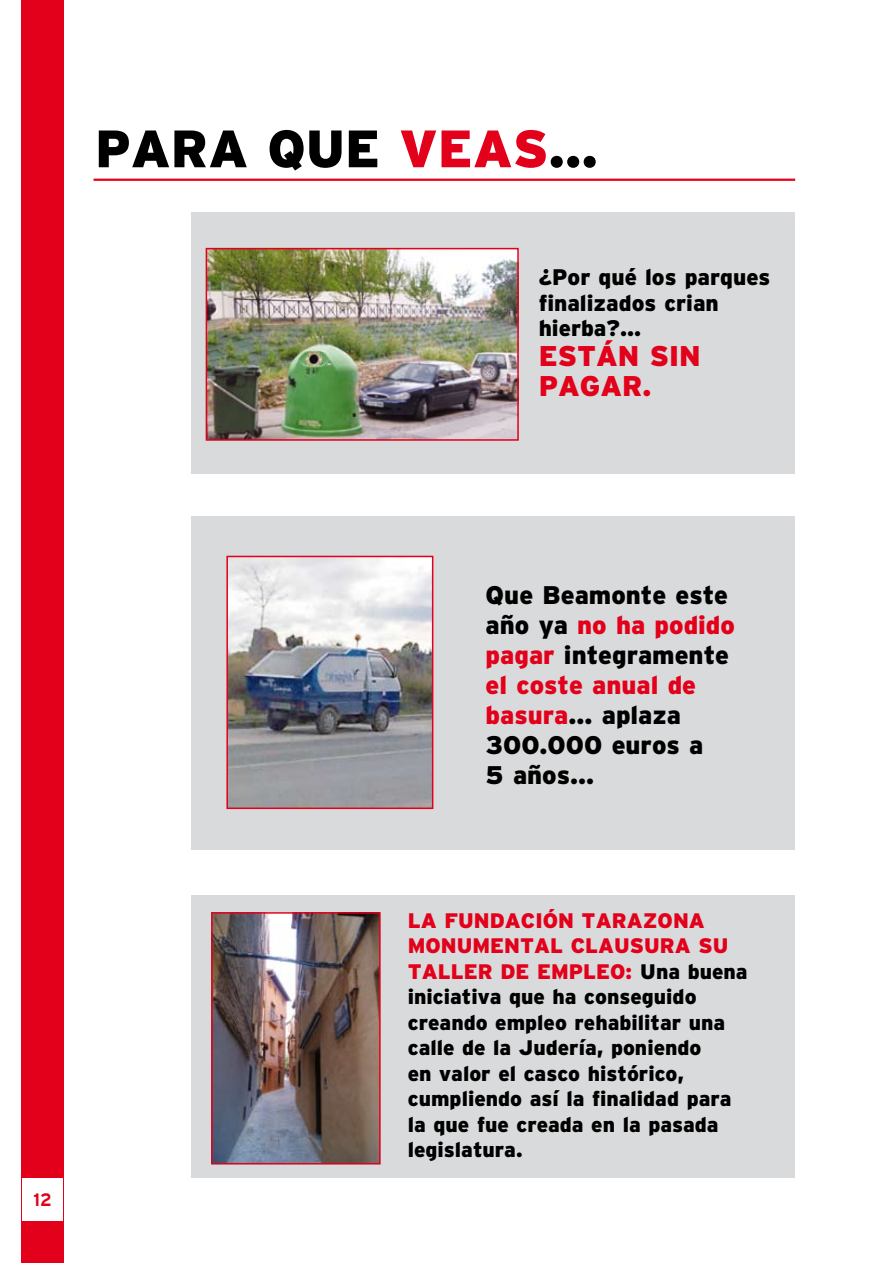
<style>
.page{position:relative;width:893px;height:1263px;background:#fff}
.page>*{position:absolute;margin:0;border:0;box-sizing:border-box;transform-origin:0 0}
.t1{font:900 52.5px "Interstate";color:#000}
.t2{font:900 28.5px/30px "Interstate";color:#e2001a}
.t3{font:900 25.5px/30px "Interstate";color:#000}
.t4{font:900 22.5px/25.5px "Interstate";color:#000}
.t5{font:900 21px/25.5px "Interstate";color:#000}
.t6{font:700 18px "Interstate";color:#e2001a;scale:.95 1}
.s1{color:#e2001a}
</style>
<div class="page">
<div style="left:191px;top:516px;width:604px;height:333px;background:#d9dadb"></div>
<div style="left:191px;top:213px;width:604px;height:261px;background:#d9dadb"></div>
<div style="left:21px;top:0;width:43px;height:1263px;background:#e2001a"></div>
<div style="left:22px;top:1178px;width:41px;height:42px;background:#fff"></div>
<hr style="left:94px;top:179px;width:701px;height:2px;background:#e2001a">
<img style="left:209px;top:251px;width:307px;height:187px">
<div style="left:206px;top:248px;width:313px;height:193px;border:2px solid #e2001a"></div>
<div style="left:191px;top:896px;width:604px;height:282px;background:#d9dadb"></div>
<img style="left:229px;top:559px;width:201px;height:247px">
<div style="left:226px;top:556px;width:207px;height:253px;border:2px solid #e2001a"></div>
<img style="left:214px;top:915px;width:164px;height:246px">
<div style="left:211px;top:912px;width:170px;height:252px;border:2px solid #e2001a"></div>
<h1 class="t1" style="left:95px;top:119px;width:504px">PARA QUE <span class="s1">VEAS</span>...</h1>
<p class="t4" style="left:539px;top:264px;width:233px">¿Por qué los parques finalizados crian hierba?...</p>
<h2 class="t2" style="left:539px;top:341px;width:163px">ESTÁN SIN<br>PAGAR.</h2>
<p class="t6" style="left:34px;top:1190px;width:21px">12</p>
<p class="t3" style="left:486px;top:580px;width:251px">Que Beamonte este año ya <span class="s1">no ha podido pagar</span> integramente <span class="s1">el coste anual de basura</span>… aplaza<br>300.000 euros a<br>5 años…</p>
<p class="t5" style="left:408px;top:907px;width:341px"><span class="s1">LA FU NDACIÓN TARAZONA<br>MONUMENTAL CLAUSURA SU<br>TALLER DE EMPLEO:</span> Una buena iniciativa que ha conseguido creando empleo rehabilitar una calle de la Judería, poniendo<br>en valor el casco histórico, cumpliendo así la finalidad para la que fue creada en la pasada legislatura.</p>
</div>
